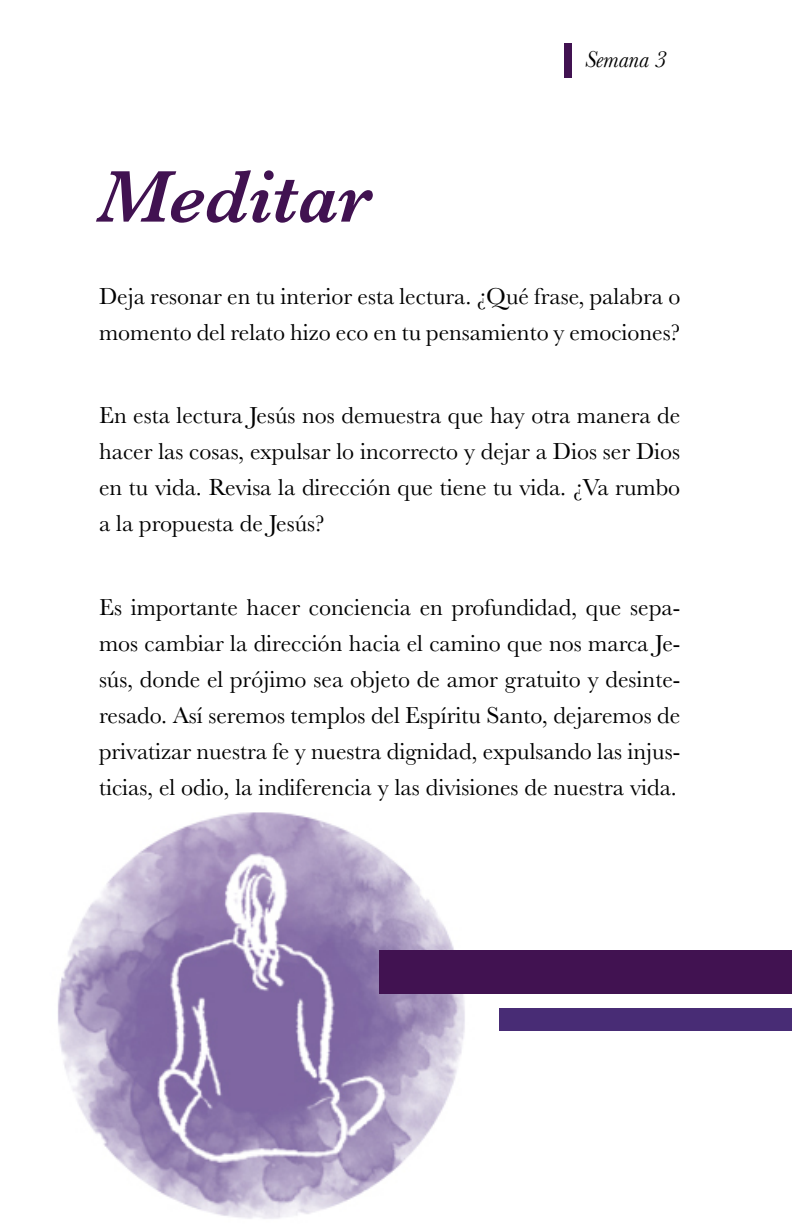
<style>
.page{position:relative;width:792px;height:1224px;background:#fff}
.page>*{position:absolute;margin:0;border:0;box-sizing:border-box;transform-origin:0 0}
.t1{font:italic 600 76px "Baskerville";color:#411251}
.t2{font:24px/36px "Baskerville";color:#000;text-align:justify}
.t3{font:italic 24px "Baskerville";color:#000}
</style>
<div class="page">
<div style="left:565px;top:43px;width:7px;height:34px;background:#411251"></div>
<img style="left:58px;top:812px;width:407px;height:407px">
<div style="left:499px;top:1008px;width:293px;height:23px;background:#482c75"></div>
<div style="left:380px;top:950px;width:412px;height:44px;background:#411251"></div>
<h1 class="t1" style="left:98px;top:145px;width:275px">Meditar</h1>
<p class="t3" style="left:585px;top:44px;width:84px">Semana 3</p>
<p class="t2" style="left:99px;top:279px;width:583px">Deja resonar en tu interior esta lectura. ¿Qué frase, palabra o momento del relato hizo eco en tu pensamiento y emociones?</p>
<p class="t2" style="left:99px;top:398px;width:583px">En esta lectura Jesús nos demuestra que hay otra manera de hacer las cosas, expulsar lo incorrecto y dejar a Dios ser Dios en tu vida. Revisa la dirección que tiene tu vida. ¿Va rumbo a la propuesta de Jesús?</p>
<p class="t2" style="left:99px;top:589px;width:583px">Es importante hacer conciencia en profundidad, que sepa&shy;mos cambiar la dirección hacia el camino que nos marca Je&shy;sús, donde el prójimo sea objeto de amor gratuito y desinte&shy;resado. Así seremos templos del Espíritu Santo, dejaremos de privatizar nuestra fe y nuestra dignidad, expulsando las injus&shy;ticias, el odio, la indiferencia y las divisiones de nuestra vida.</p>
</div>
